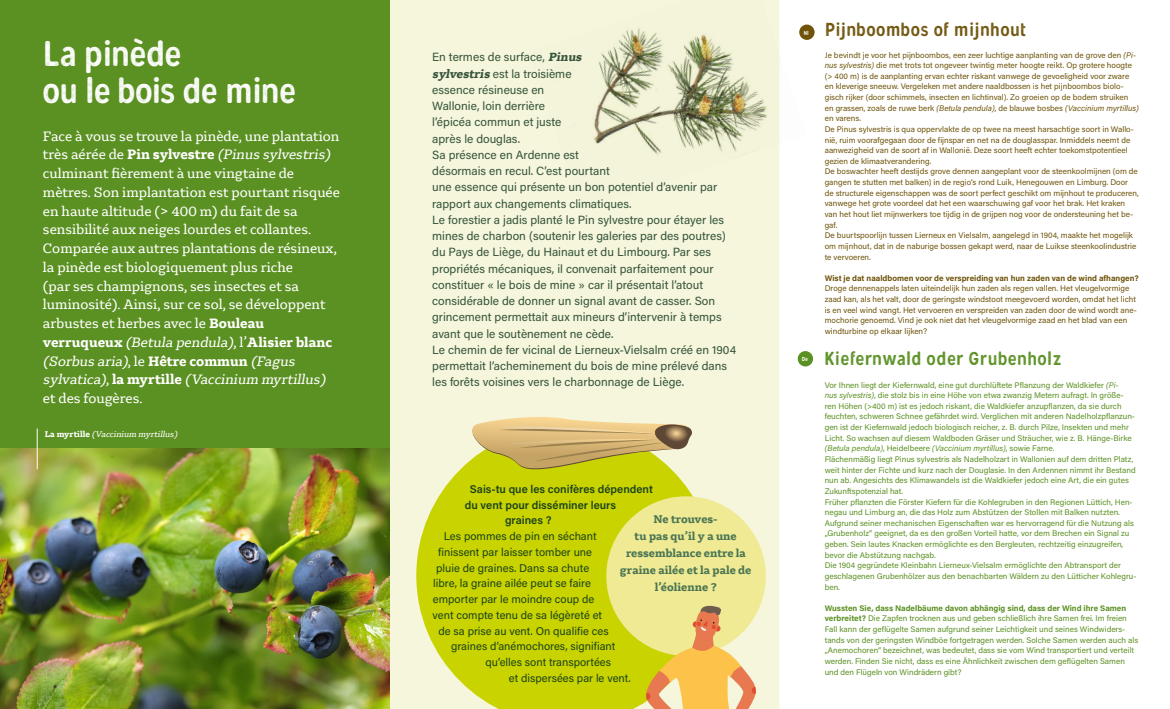
<style>
.page{position:relative;width:1170px;height:709px;background:#fff}
.page>*{position:absolute;margin:0;border:0;box-sizing:border-box;transform-origin:0 0}
.t1{font:35.62px/37.5px "Gunnar Print";color:#fff}
.t2{font:18.75px "Gunnar Print";letter-spacing:.04em;color:#5b9022}
.t3{font:18.75px "Gunnar Print";letter-spacing:.04em;color:#6e5309}
.t4{font:14.38px/18.8px "Gelo";color:#fff}
.t5{font:11.88px/16.2px "Acumin Pro";color:#34533a}
.t6{font:700 11.81px/17.1px "Gelo";color:#4b7554;text-align:center}
.t7{font:11.19px "Acumin Pro";color:#1c421a}
.t8{font:600 11.19px "Acumin Pro";color:#1c421a}
.t9{font:italic 8.75px "Gelo";color:#fff}
.t10{font:8.12px/10.6px "Acumin Pro";color:#5b9022}
.t11{font:8.12px/10.6px "Acumin Pro";color:#6e5309}
.t12{font:700 8.12px "Acumin Pro";color:#6e5309}
.t13{font:5.75px "Gunnar";color:#fff}
.s1{font-weight:700}
.s2{font-style:italic}
.s3{font-weight:700;font-style:normal}
.s4{font-family:"Gelo";font-weight:700;font-style:italic;font-size:12.5px}
</style>
<div class="page">
<div style="left:390px;top:0;width:390px;height:709px;background:#f5f6db"></div>
<svg style="left:416px;top:426px;width:299px;height:283px;background:#cfd822"></svg>
<img style="left:528px;top:0;width:278px;height:210px">
<div style="left:0;top:0;width:390px;height:709px;background:#5b9022"></div>
<img style="left:0;top:448px;width:390px;height:261px">
<svg style="left:470px;top:414px;width:222px;height:59px;background:#d4c36f"></svg>
<hr style="left:37px;top:428px;width:1px;height:41px;background:#fff">
<div style="left:606px;top:496px;width:159px;height:160px;background:#efea93;border-radius:50%"></div>
<svg style="left:645px;top:605px;width:110px;height:104px"></svg>
<div style="left:799px;top:25px;width:15px;height:15px;background:#6e5309;border-radius:50%"></div>
<div style="left:797px;top:351px;width:16px;height:15px;background:#5b9022;border-radius:50%"></div>
<h1 class="t1" style="left:43px;top:35px;width:255px">La pinède<br>ou le bois de mine</h1>
<p class="t4" style="left:43px;top:126px;width:298px">Face à vous se trouve la pinède, une plantation très aérée de <span class="s1">Pin sylvestre</span> <span class="s2">(Pinus sylvestris) </span>culminant fièrement à une vingtaine de mètres. Son implantation est pourtant risquée en haute altitude (&gt; 400 m) du fait de sa sensibilité aux neiges lourdes et collantes.<br>Comparée aux autres plantations de résineux, la pinède est biologiquement plus riche<br>(par ses champignons, ses insectes et sa luminosité). Ainsi, sur ce sol, se développent arbustes et herbes avec le <span class="s1">Bouleau verruqueux</span> <span class="s2">(Betula pendula)</span>, l’<span class="s1">Alisier blanc </span><span class="s2">(Sorbus aria)</span>, l e <span class="s1">H ê t r e c o m m u n</span> <span class="s2">(Fagus sylvatica)</span>, <span class="s1">l a my r t i l l e</span> <span class="s2">(Vaccinium myrtillus) </span>et des fougères.</p>
<p class="t9" style="left:45px;top:429px;width:136px"><span class="s3">L a my r t i l l e</span> (Vaccinium myrtillus)</p>
<p class="t5" style="left:432px;top:49px;width:305px">En termes de surface, <span class="s4">Pinus<br>sylvestris</span> est la troisième<br>essence résineuse en<br>Wallonie, loin derrière<br>l’épicéa commun et juste<br>après le douglas.<br>Sa présence en Ardenne est<br>désormais en recul. C’est pourtant<br>une essence qui présente un bon potentiel d’avenir par rapport aux changements climatiques.<br>Le forestier a jadis planté le Pin sylvestre pour étayer les mines de charbon (soutenir les galeries par des poutres) du Pays de Liège, du Hainaut et du Limbourg. Par ses propriétés mécaniques, il convenait parfaitement pour constituer « le bois de mine » car il présentait l’atout considérable de donner un signal avant de casser. Son grincement permettait aux mineurs d’intervenir à temps avant que le soutènement ne cède.<br>Le chemin de fer vicinal de Lierneux-Vielsalm créé en 1904 permettait l’acheminement du bois de mine prélevé dans les forêts voisines vers le charbonnage de Liège.</p>
<h3 class="t8" style="left:470px;top:481px;width:184px">Sais-tu que les conifères dépendent</h3>
<h3 class="t8" style="left:465px;top:497px;width:153px">du vent pour disséminer leurs</h3>
<h3 class="t8" style="left:505px;top:512px;width:48px">graines ?</h3>
<h3 class="t7" style="left:443px;top:528px;width:154px">Les pommes de pin en séchant</h3>
<h3 class="t7" style="left:438px;top:544px;width:155px">finissent par laisser tomber une</h3>
<h3 class="t7" style="left:436px;top:560px;width:154px">pluie de graines. Dans sa chute</h3>
<h3 class="t7" style="left:433px;top:575px;width:159px">libre, la graine ailée peut se faire</h3>
<h3 class="t7" style="left:433px;top:591px;width:163px">emporter par le moindre coup de</h3>
<h3 class="t7" style="left:432px;top:607px;width:171px">vent compte tenu de sa légèreté et</h3>
<h3 class="t7" style="left:438px;top:623px;width:171px">de sa prise au vent. On qualifie ces</h3>
<h3 class="t7" style="left:451px;top:639px;width:166px">graines d’anémochores, signifiant</h3>
<h3 class="t7" style="left:485px;top:654px;width:127px">qu’elles sont transportées</h3>
<h3 class="t7" style="left:509px;top:670px;width:123px">et dispersées par le vent.</h3>
<h3 class="t6" style="left:620px;top:510px;width:133px">Ne trouves-<br>tu pas qu’il y a une ressemblance entre la graine ailée et la pale de l’éolienne ?</h3>
<p class="t13" style="left:804px;top:29px;width:6px">Nl</p>
<p class="t13" style="left:801px;top:355px;width:8px">De</p>
<h2 class="t3" style="left:824px;top:18px;width:203px">Pijnboombos of mijnhout</h2>
<p class="t11" style="left:824px;top:49px;width:315px">Je bevindt je voor het pijnboombos, een zeer luchtige aanplanting van de grove den <span class="s2">(Pi&shy;nus sylvestris)</span> die met trots tot ongeveer twintig meter hoogte reikt. Op grotere hoogte (&gt; 400 m) is de aanplanting ervan echter riskant vanwege de gevoeligheid voor zware en kleverige sneeuw. Vergeleken met andere naaldbossen is het pijnboombos biolo&shy;gisch rijker (door schimmels, insecten en lichtinval). Zo groeien op de bodem struiken en grassen, zoals de ruwe berk <span class="s2">(Betula pendula)</span>, de blauwe bosbes <span class="s2">(Vaccinium myrtillus) </span>en varens.<br>De Pinus sylvestris is qua oppervlakte de op twee na meest harsachtige soort in Wallo&shy;nië, ruim voorafgegaan door de fijnspar en net na de douglasspar. Inmiddels neemt de aanwezigheid van de soort af in Wallonië. Deze soort heeft echter toekomstpotentieel gezien de klimaatverandering.<br>De boswachter heeft destijds grove dennen aangeplant voor de steenkoolmijnen (om de gangen te stutten met balken) in de regio’s rond Luik, Henegouwen en Limburg. Door de structurele eigenschappen was de soort perfect geschikt om mijnhout te produceren, vanwege het grote voordeel dat het een waarschuwing gaf voor het brak. Het kraken van het hout liet mijnwerkers toe tijdig in de grijpen nog voor de ondersteuning het be&shy;gaf.<br>De buurtspoorlijn tussen Lierneux en Vielsalm, aangelegd in 1904, maakte het mogelijk om mijnhout, dat in de naburige bossen gekapt werd, naar de Luikse steenkoolindustrie te vervoeren.</p>
<p class="t12" style="left:824px;top:272px;width:315px">Wist je dat naaldbomen voor de verspreiding van hun zaden van de wind afhangen?</p>
<p class="t11" style="left:824px;top:283px;width:313px">Droge dennenappels laten uiteindelijk hun zaden als regen vallen. Het vleugelvormige zaad kan, als het valt, door de geringste windstoot meegevoerd worden, omdat het licht is en veel wind vangt. Het vervoeren en verspreiden van zaden door de wind wordt ane&shy;mochorie genoemd. Vind je ook niet dat het vleugelvormige zaad en het blad van een windturbine op elkaar lijken?</p>
<h2 class="t2" style="left:824px;top:347px;width:238px">Kiefernwald oder Grubenholz</h2>
<p class="t10" style="left:824px;top:379px;width:313px">Vor Ihnen liegt der Kiefernwald, eine gut durchlüftete Pflanzung der Waldkiefer <span class="s2">(Pi-<br>nus sylvestris)</span>, die stolz bis in eine Höhe von etwa zwanzig Metern aufragt. In größe&shy;ren Höhen (&gt;400 m) ist es jedoch riskant, die Waldkiefer anzupflanzen, da sie durch feuchten, schweren Schnee gefährdet wird. Verglichen mit anderen Nadelholzpflanzun&shy;gen ist der Kiefernwald jedoch biologisch reicher, z. B. durch Pilze, Insekten und mehr Licht. So wachsen auf diesem Waldboden Gräser und Sträucher, wie z. B. Hänge-Birke <span class="s2">(Betula pendula)</span>, Heidelbeere <span class="s2">(Vaccinium myrtillus)</span>, sowie Farne.<br>Flächenmäßig liegt Pinus sylvestris als Nadelholzart in Wallonien auf dem dritten Platz, weit hinter der Fichte und kurz nach der Douglasie. In den Ardennen nimmt ihr Bestand nun ab. Angesichts des Klimawandels ist die Waldkiefer jedoch eine Art, die ein gutes Zukunftspotenzial hat.<br>Früher pflanzten die Förster Kiefern für die Kohlegruben in den Regionen Lüttich, Hen&shy;negau und Limburg an, die das Holz zum Abstützen der Stollen mit Balken nutzten.<br>Aufgrund seiner mechanischen Eigenschaften war es hervorragend für die Nutzung als „Grubenholz“ geeignet, da es den großen Vorteil hatte, vor dem Brechen ein Signal zu geben. Sein lautes Knacken ermöglichte es den Bergleuten, rechtzeitig einzugreifen, bevor die Abstützung nachgab.<br>Die 1904 gegründete Kleinbahn Lierneux-Vielsalm ermöglichte den Abtransport der geschlagenen Grubenhölzer aus den benachbarten Wäldern zu den Lütticher Kohlegru&shy;ben.</p>
<p class="t10" style="left:824px;top:602px;width:315px"><span class="s1">Wussten Sie, dass Nadelbäume davon abhängig sind, dass der Wind ihre Samen verbreitet?</span> Die Zapfen trocknen aus und geben schließlich ihre Samen frei. Im freien Fall kann der geflügelte Samen aufgrund seiner Leichtigkeit und seines Windwiders&shy;tands von der geringsten Windböe fortgetragen werden. Solche Samen werden auch als „Anemochoren“ bezeichnet, was bedeutet, dass sie vom Wind transportiert und verteilt werden. Finden Sie nicht, dass es eine Ähnlichkeit zwischen dem geflügelten Samen und den Flügeln von Windrädern gibt?</p>
</div>
